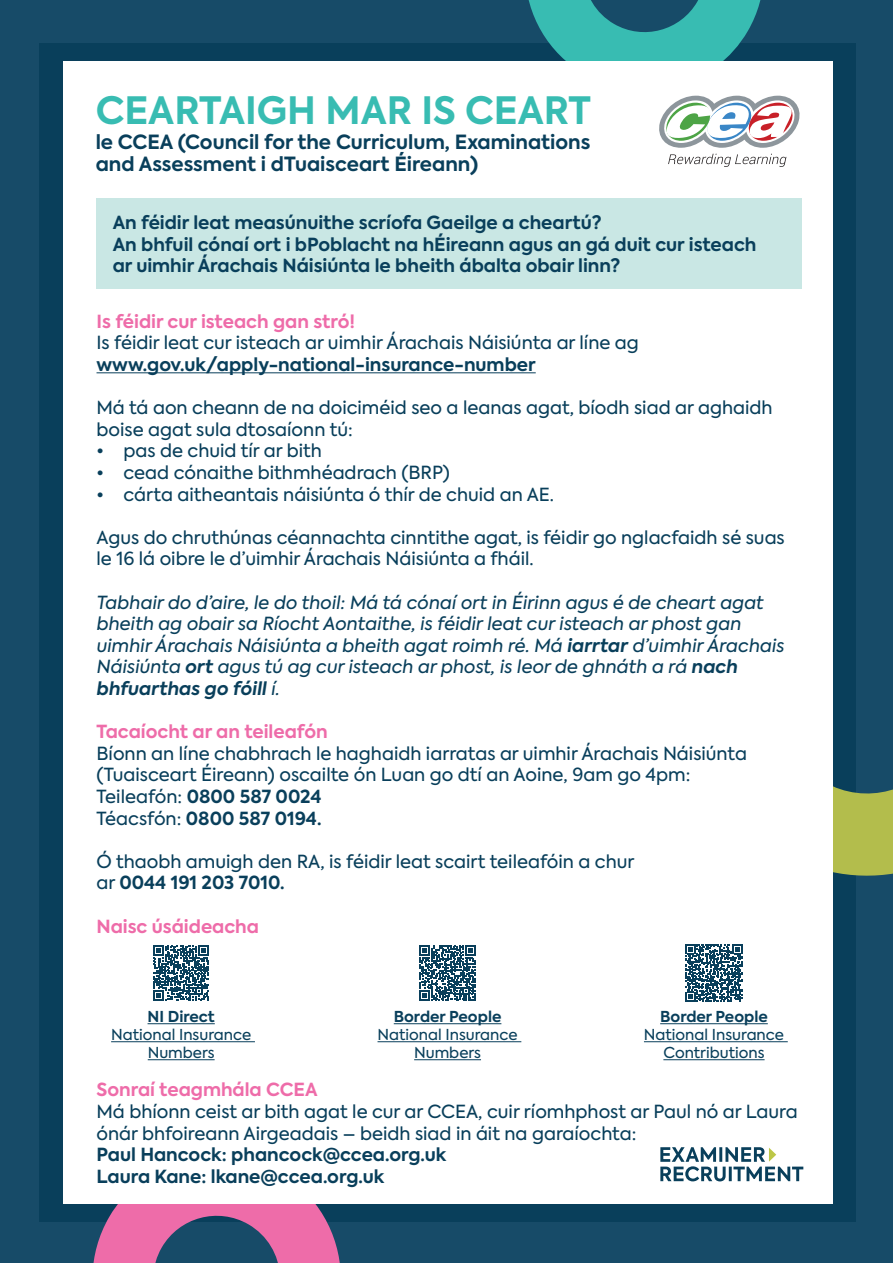
<style>
.page{position:relative;width:893px;height:1263px;background:#174b68}
.page>*{position:absolute;margin:0;border:0;box-sizing:border-box;transform-origin:0 0}
.t1{font:700 37.5px "Axiforma";color:#38bcb2}
.t2{font:700 19.5px "Axiforma";color:#093f5b}
.t3{font:18px/21.6px "Axiforma";color:#093f5b}
.t4{font:700 18px "Axiforma";color:#093f5b}
.t5{font:italic 18px/21.6px "Axiforma";color:#093f5b}
.t6{font:700 18px "Axiforma";color:#ee6ca9}
.t7{font:15px/18px "Axiforma";color:#093f5b;text-align:center}
.t8{font:700 15px "Axiforma";color:#093f5b}
.s1{font-weight:700}
.s2{font-weight:400}
</style>
<div class="page">
<div style="left:40px;top:44px;width:816px;height:1178px;background:#093f5b"></div>
<svg style="left:833px;top:786px;width:60px;height:90px"></svg>
<svg style="left:93px;top:1204px;width:247px;height:59px"></svg>
<div style="left:63px;top:62px;width:770px;height:1142px;background:#fff"></div>
<svg style="left:668px;top:154px;width:118px;height:13px"></svg>
<svg style="left:525px;top:0;width:274px;height:148px"></svg>
<svg style="left:660px;top:1147px;width:143px;height:34px"></svg>
<hr style="left:97px;top:372px;width:439px;height:1px;background:#093f5b">
<svg style="left:153px;top:945px;width:56px;height:56px"></svg>
<svg style="left:420px;top:945px;width:56px;height:56px"></svg>
<svg style="left:685px;top:944px;width:57px;height:57px"></svg>
<div style="left:96px;top:198px;width:705px;height:91px;background:#c9e7e4"></div>
<hr style="left:148px;top:1023px;width:67px;height:1px;background:#093f5b">
<hr style="left:111px;top:1041px;width:144px;height:1px;background:#093f5b">
<hr style="left:148px;top:1059px;width:67px;height:1px;background:#093f5b">
<hr style="left:394px;top:1023px;width:107px;height:1px;background:#093f5b">
<hr style="left:377px;top:1041px;width:144px;height:1px;background:#093f5b">
<hr style="left:414px;top:1059px;width:67px;height:1px;background:#093f5b">
<hr style="left:660px;top:1023px;width:108px;height:1px;background:#093f5b">
<hr style="left:644px;top:1041px;width:144px;height:1px;background:#093f5b">
<hr style="left:663px;top:1059px;width:102px;height:1px;background:#093f5b">
<p class="t1" style="left:96px;top:85px;width:497px">CEARTAIGH MAR IS CEART</p>
<p class="t2" style="left:96px;top:129px;width:496px">le CCEA (Council for the Curriculum, Examinations</p>
<p class="t2" style="left:96px;top:150px;width:384px">and Assessment i dTuaisceart Éireann)</p>
<p class="t4" style="left:113px;top:210px;width:491px">An féidir leat measúnuithe scríofa Gaeilge a cheartú?</p>
<p class="t4" style="left:113px;top:232px;width:645px">An bhfuil cónaí ort i bPoblacht na hÉireann agus an gá duit cur isteach</p>
<p class="t4" style="left:113px;top:253px;width:509px">ar uimhir Árachais Náisiúnta le bheith ábalta obair linn?</p>
<p class="t6" style="left:97px;top:309px;width:260px">Is féidir cur isteach gan stró!</p>
<p class="t3" style="left:97px;top:332px;width:544px">Is féidir leat cur isteach ar uimhir Árachais Náisiúnta ar líne ag</p>
<p class="t4" style="left:97px;top:352px;width:441px">www.gov.uk/apply-national-insurance-number</p>
<p class="t3" style="left:97px;top:397px;width:677px">Má tá aon cheann de na doiciméid seo a leanas agat, bíodh siad ar aghaidh boise agat sula dtosaíonn tú:</p>
<p class="t3" style="left:97px;top:440px;width:227px">• pas de chuid tír ar bith</p>
<p class="t3" style="left:97px;top:462px;width:355px">• cead cónaithe bithmhéadrach (BRP)</p>
<p class="t3" style="left:97px;top:484px;width:459px">• cárta aitheantais náisiúnta ó thír de chuid an AE.</p>
<p class="t3" style="left:97px;top:527px;width:690px">Agus do chruthúnas céannachta cinntithe agat, is féidir go nglacfaidh sé suas le 16 lá oibre le d’uimhir Árachais Náisiúnta a fháil.</p>
<p class="t5" style="left:97px;top:592px;width:689px">Tabhair do d’aire, le do thoil: Má tá cónaí ort in Éirinn agus é de cheart agat bheith ag obair sa Ríocht Aontaithe, is féidir leat cur isteach ar phost gan uimhir Árachais Náisiúnta a bheith agat roimh ré. Má <span class="s1">iarrtar</span> d’uimhir Árachais Náisiúnta <span class="s1">ort</span> agus tú ag cur isteach ar phost, is leor de ghnáth a rá <span class="s1">nach bhfuarthas go fóill</span> í.</p>
<p class="t6" style="left:97px;top:719px;width:233px">Tacaíocht ar an teileafón</p>
<p class="t3" style="left:97px;top:743px;width:652px">Bíonn an líne chabhrach le haghaidh iarratas ar uimhir Árachais Náisiúnta (Tuaisceart Éireann) oscailte ón Luan go dtí an Aoine, 9am go 4pm:</p>
<p class="t4" style="left:97px;top:784px;width:227px"><span class="s2">Teileafón:</span> 0800 587 0024</p>
<p class="t4" style="left:97px;top:806px;width:226px"><span class="s2">Téacsfón:</span> 0800 587 0194.</p>
<p class="t3" style="left:97px;top:851px;width:539px">Ó thaobh amuigh den RA, is féidir leat scairt teileafóin a chur</p>
<p class="t4" style="left:97px;top:871px;width:190px"><span class="s2">ar</span> 0044 191 203 7010.</p>
<p class="t6" style="left:97px;top:914px;width:164px">Naisc úsáideacha</p>
<p class="t8" style="left:148px;top:1006px;width:69px">NI Direct</p>
<p class="t7" style="left:111px;top:1026px;width:142px">National Insurance<br>Numbers</p>
<p class="t8" style="left:394px;top:1006px;width:109px">Border People</p>
<p class="t7" style="left:377px;top:1026px;width:142px">National Insurance<br>Numbers</p>
<p class="t8" style="left:660px;top:1006px;width:109px">Border People</p>
<p class="t7" style="left:644px;top:1026px;width:142px">National Insurance<br>Contributions</p>
<p class="t6" style="left:97px;top:1078px;width:223px">Sonraí teagmhála CCEA</p>
<p class="t3" style="left:97px;top:1101px;width:703px">Má bhíonn ceist ar bith agat le cur ar CCEA, cuir ríomhphost ar Paul nó ar Laura ónár bhfoireann Airgeadais – beidh siad in áit na garaíochta:</p>
<p class="t4" style="left:97px;top:1142px;width:351px">Paul Hancock: phancock@ccea.org.uk</p>
<p class="t4" style="left:97px;top:1164px;width:289px">Laura Kane: lkane@ccea.org.uk</p>
</div>
